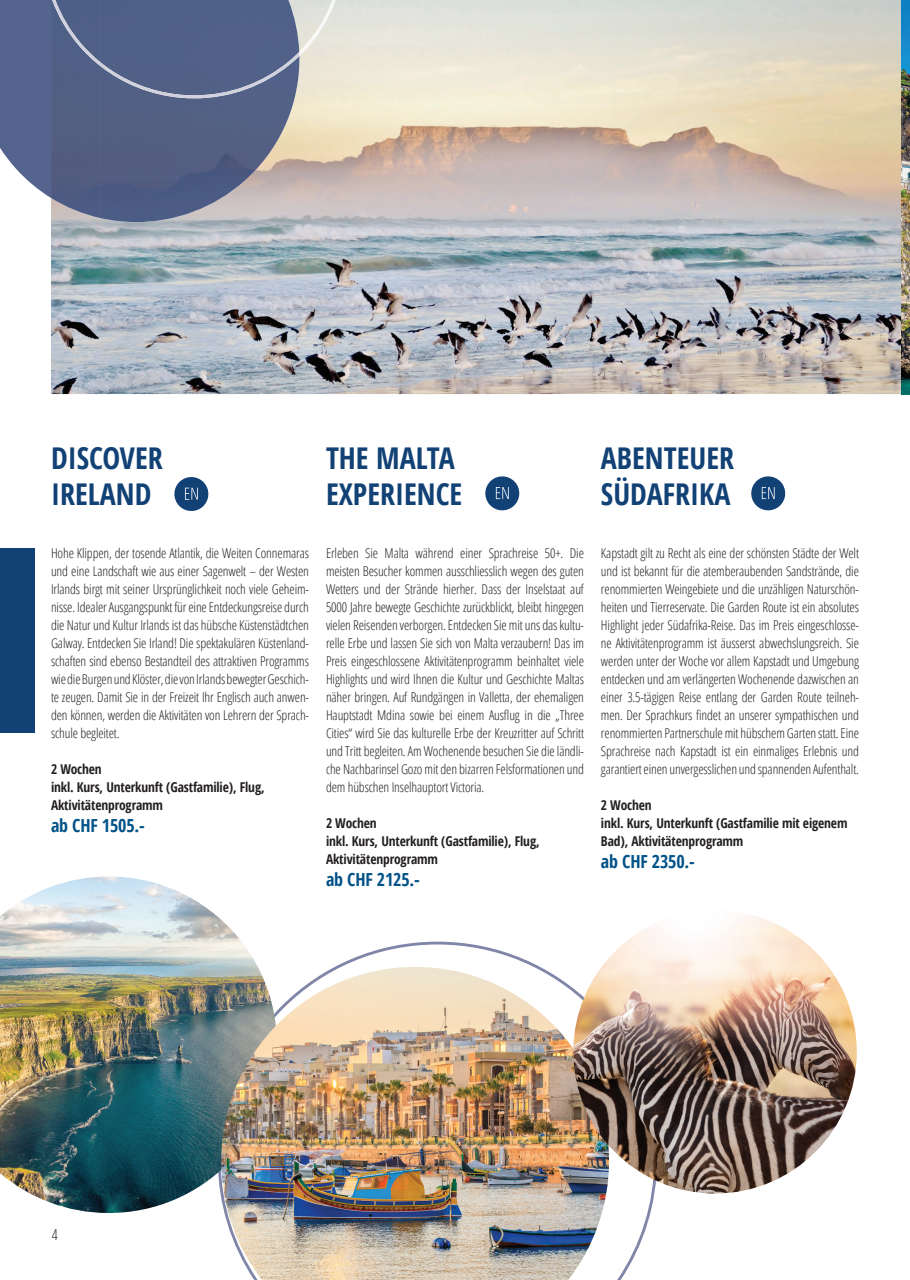
<style>
.page{position:relative;width:910px;height:1280px;background:#fff}
.page>*{position:absolute;margin:0;border:0;box-sizing:border-box;transform-origin:0 0}
.t1{font:700 30px/36px "Open Sans Condensed";color:#114175}
.t2{font:700 18px "Open Sans Condensed";letter-spacing:-.01em;color:#015288}
.t3{font:300 15px "Open Sans Condensed";color:#231f20}
.t4{font:300 13.5px/18px "Open Sans Condensed";letter-spacing:-.01em;color:#231f20;text-align:justify}
.t5{font:700 13.5px/18px "Open Sans Condensed";letter-spacing:-.01em;color:#231f20}
</style>
<div class="page">
<svg style="left:335px;top:942px;width:321px;height:338px"></svg>
<img style="left:51px;top:0;width:859px;height:394px">
<svg style="left:0;top:0;width:51px;height:198px;background:#67749b"></svg>
<img style="left:101px;top:56px;width:199px;height:122px">
<img style="left:51px;top:0;width:50px;height:218px">
<img style="left:101px;top:178px;width:147px;height:44px">
<img style="left:299px;top:0;width:37px;height:56px">
<div style="left:52px;top:0;width:247px;height:98px;background:#506088"></div>
<img style="left:0;top:876px;width:258px;height:337px">
<div style="left:0;top:548px;width:34px;height:184px;background:#114175"></div>
<img style="left:221px;top:967px;width:388px;height:313px">
<svg style="left:174px;top:477px;width:35px;height:34px"></svg>
<svg style="left:485px;top:476px;width:35px;height:35px"></svg>
<svg style="left:751px;top:476px;width:35px;height:35px"></svg>
<img style="left:573px;top:910px;width:284px;height:283px;border-radius:142px">
<h1 class="t1" style="left:51px;top:439px;width:113px">DISCOVER<br>IRELAND</h1>
<h1 class="t1" style="left:326px;top:439px;width:138px">THE MALTA<br>EXPERIENCE</h1>
<h1 class="t1" style="left:601px;top:439px;width:135px">ABENTEUER<br>SÜDAFRIKA</h1>
<p class="t4" style="left:51px;top:544px;width:259px">Hohe Klippen, der tosende Atlantik, die Weiten Connemaras und eine Landschaft wie aus einer Sagenwelt – der Westen Irlands birgt mit seiner Ursprünglichkeit noch viele Geheim&shy;nisse. Idealer Ausgangspunkt für eine Entdeckungsreise durch die Natur und Kultur Irlands ist das hübsche Küstenstädtchen Galway. Entdecken Sie Irland! Die spektakulären Küstenland&shy;schaften sind ebenso Bestandteil des attraktiven Programms wie die Burgen und Klöster, die von Irlands bewegter Geschich&shy;te zeugen. Damit Sie in der Freizeit Ihr Englisch auch anwen&shy;den können, werden die Aktivitäten von Lehrern der Sprach&shy;schule begleitet.</p>
<p class="t5" style="left:51px;top:760px;width:215px">2 Wochen<br>inkl. Kurs, Unterkunft (Gastfamilie), Flug,<br>Aktivitätenprogramm</p>
<h2 class="t2" style="left:51px;top:812px;width:95px">ab CHF 1505.-</h2>
<p class="t4" style="left:326px;top:544px;width:259px">Erleben Sie Malta während einer Sprachreise 50+. Die meisten Besucher kommen ausschliesslich wegen des guten Wetters und der Strände hierher. Dass der Inselstaat auf 5000 Jahre bewegte Geschichte zurückblickt, bleibt hingegen vielen Reisenden verborgen. Entdecken Sie mit uns das kultu&shy;relle Erbe und lassen Sie sich von Malta verzaubern! Das im Preis eingeschlossene Aktivitätenprogramm beinhaltet viele Highlights und wird Ihnen die Kultur und Geschichte Maltas näher bringen. Auf Rundgängen in Valletta, der ehemaligen Hauptstadt Mdina sowie bei einem Ausflug in die „Three Cities“ wird Sie das kulturelle Erbe der Kreuzritter auf Schritt und Tritt begleiten. Am Wochenende besuchen Sie die ländli&shy;che Nachbarinsel Gozo mit den bizarren Felsformationen und dem hübschen Inselhauptort Victoria.</p>
<p class="t5" style="left:326px;top:814px;width:215px">2 Wochen<br>inkl. Kurs, Unterkunft (Gastfamilie), Flug,<br>Aktivitätenprogramm</p>
<h2 class="t2" style="left:326px;top:866px;width:95px">ab CHF 2125.-</h2>
<p class="t4" style="left:601px;top:544px;width:260px">Kapstadt gilt zu Recht als eine der schönsten Städte der Welt und ist bekannt für die atemberaubenden Sandstrände, die renommierten Weingebiete und die unzähligen Naturschön&shy;heiten und Tierreservate. Die Garden Route ist ein absolutes Highlight jeder Südafrika-Reise. Das im Preis eingeschlosse&shy;ne Aktivitätenprogramm ist äusserst abwechslungsreich. Sie werden unter der Woche vor allem Kapstadt und Umgebung entdecken und am verlängerten Wochenende dazwischen an einer 3.5-tägigen Reise entlang der Garden Route teilneh&shy;men. Der Sprachkurs findet an unserer sympathischen und renommierten Partnerschule mit hübschem Garten statt. Eine Sprachreise nach Kapstadt ist ein einmaliges Erlebnis und garantiert einen unvergesslichen und spannenden Aufenthalt.</p>
<p class="t5" style="left:601px;top:796px;width:248px">2 Wochen<br>inkl. Kurs, Unterkunft (Gastfamilie mit eigenem<br>Bad), Aktivitätenprogramm</p>
<h2 class="t2" style="left:601px;top:848px;width:95px">ab CHF 2350.-</h2>
<p class="t3" style="left:52px;top:1225px;width:7px">4</p>
</div>
